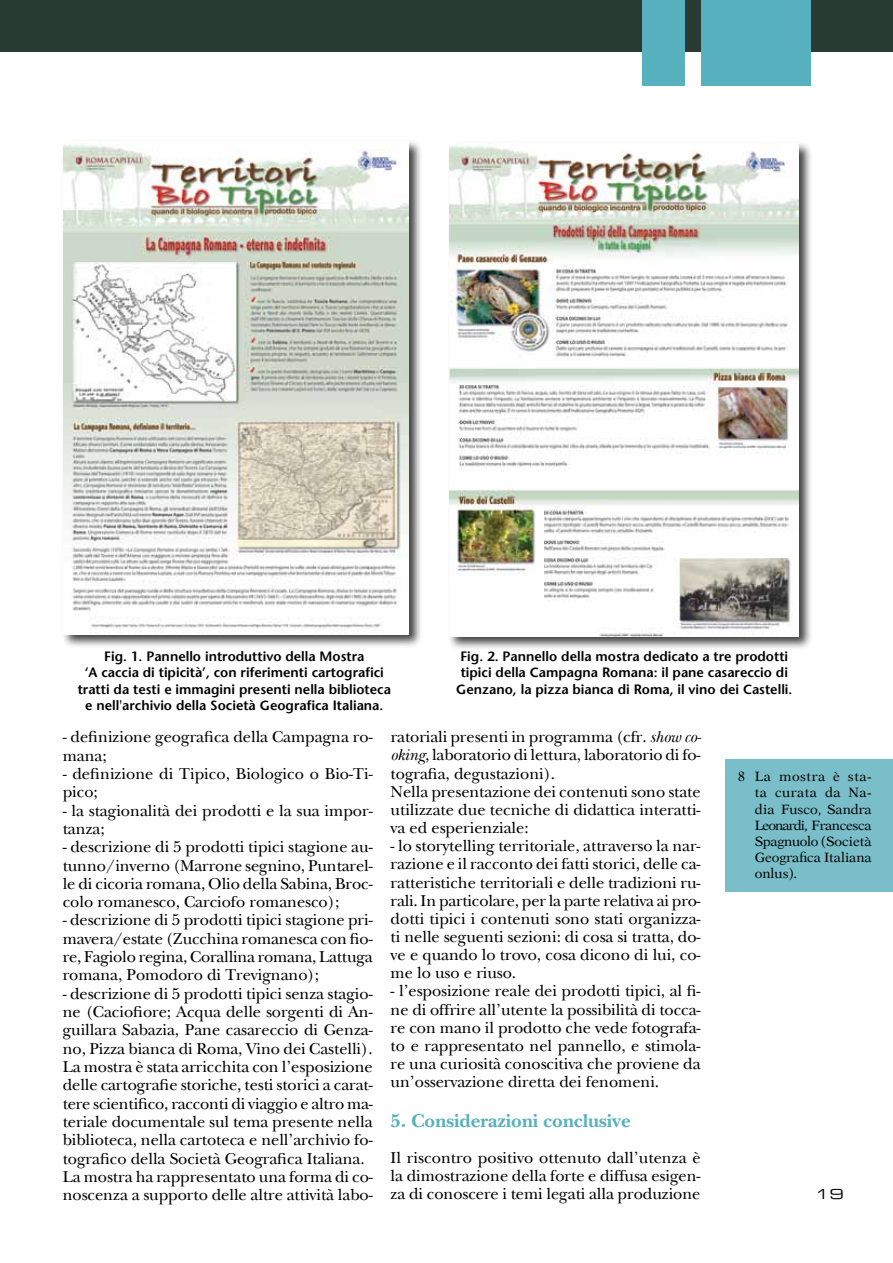
<style>
.page{position:relative;width:893px;height:1263px;background:#fff}
.page>*{position:absolute;margin:0;border:0;box-sizing:border-box;transform-origin:0 0}
.t1{font:700 19.5px "New Baskerville";letter-spacing:-.005em;color:#57b1be}
.t2{font:16.5px/18.3px "New Baskerville";letter-spacing:-.005em;color:#000}
.t3{font:600 13.5px/16.2px "Stone Sans";color:#000;text-align:center}
.t4{font:13.5px/16.2px "New Aster";color:#000;text-align:justify}
.t5{font:13.5px "Eurostile Extended Two";color:#000;scale:1.11 1}
.s1{font-style:italic}
</style>
<div class="page">
<div style="left:0;top:0;width:893px;height:52px;background:#283c33"></div>
<div style="left:725px;top:759px;width:168px;height:132px;background:#79bec8"></div>
<div style="left:702px;top:0;width:109px;height:86px;background:#57b1be"></div>
<div style="left:642px;top:0;width:42px;height:86px;background:#57b1be"></div>
<div style="left:61px;top:139px;width:362px;height:509px;background:#000;opacity:.75"></div>
<img style="left:64px;top:141px;width:345px;height:493px">
<div style="left:448px;top:141px;width:365px;height:509px;background:#000;opacity:.75"></div>
<img style="left:450px;top:143px;width:349px;height:493px">
<p class="t3" style="left:78px;top:648px;width:315px">Fig. 1. Pannello introduttivo della Mostra<br>‘A caccia di tipicità’, con riferimenti cartografici tratti da testi e immagini presenti nella biblioteca e nell'archivio della Società Geografica Italiana.</p>
<p class="t3" style="left:456px;top:648px;width:338px">Fig. 2. Pannello della mostra dedicato a tre prodotti tipici della Campagna Romana: il pane casareccio di<br>Genzano, la pizza bianca di Roma, il vino dei Castelli.</p>
<p class="t2" style="left:63px;top:728px;width:311px">- definizione geografica della Campagna ro&shy;mana;</p>
<p class="t2" style="left:63px;top:764px;width:311px">- definizione di Tipico, Biologico o Bio-Ti&shy;pico;</p>
<p class="t2" style="left:63px;top:801px;width:311px">- la stagionalità dei prodotti e la sua impor&shy;tanza;</p>
<p class="t2" style="left:63px;top:837px;width:311px;text-align:justify">- descrizione di 5 prodotti tipici stagione au&shy;tunno/inverno (Marrone segnino, Puntarel&shy;le di cicoria romana, Olio della Sabina, Broc&shy;colo romanesco, Carciofo romanesco);</p>
<p class="t2" style="left:63px;top:911px;width:311px;text-align:justify">- descrizione di 5 prodotti tipici stagione pri&shy;mavera/estate (Zucchina romanesca con fio&shy;re, Fagiolo regina, Corallina romana, Lattuga romana, Pomodoro di Trevignano);</p>
<p class="t2" style="left:63px;top:984px;width:311px">- descrizione di 5 prodotti tipici senza stagio&shy;ne (Caciofiore; Acqua delle sorgenti di An&shy;guillara Sabazia, Pane casareccio di Genza&shy;no, Pizza bianca di Roma, Vino dei Castelli).<br>La mostra è stata arricchita con l’esposizione delle cartografie storiche, testi storici a carat&shy;tere scientifico, racconti di viaggio e altro ma&shy;teriale documentale sul tema presente nella biblioteca, nella cartoteca e nell’archivio fo&shy;tografico della Società Geografica Italiana.<br>La mostra ha rappresentato una forma di co&shy;noscenza a supporto delle altre attività labo-</p>
<p class="t2" style="left:391px;top:728px;width:312px">ratoriali presenti in programma (cfr. <span class="s1">show co&shy;oking</span>, laboratorio di lettura, laboratorio di fo&shy;tografia, degustazioni).<br>Nella presentazione dei contenuti sono state utilizzate due tecniche di didattica interatti&shy;va ed esperienziale:</p>
<p class="t2" style="left:391px;top:837px;width:311px;text-align:justify">- lo storytelling territoriale, attraverso la nar&shy;razione e il racconto dei fatti storici, delle ca&shy;ratteristiche territoriali e delle tradizioni ru&shy;rali. In particolare, per la parte relativa ai pro&shy;dotti tipici i contenuti sono stati organizza&shy;ti nelle seguenti sezioni: di cosa si tratta, do&shy;ve e quando lo trovo, cosa dicono di lui, co&shy;me lo uso e riuso.</p>
<p class="t2" style="left:391px;top:982px;width:311px;text-align:justify">- l’esposizione reale dei prodotti tipici, al fi&shy;ne di offrire all’utente la possibilità di tocca&shy;re con mano il prodotto che vede fotografa&shy;to e rappresentato nel pannello, e stimola&shy;re una curiosità conoscitiva che proviene da un’osservazione diretta dei fenomeni.</p>
<p class="t1" style="left:391px;top:1109px;width:242px">5. Considerazioni conclusive</p>
<p class="t2" style="left:391px;top:1148px;width:312px;text-align:justify">Il riscontro positivo ottenuto dall’utenza è la dimostrazione della forte e diffusa esigen&shy;za di conoscere i temi legati alla produzione</p>
<p class="t4" style="left:755px;top:768px;width:118px;text-indent:-17px">8 La mostra è sta&shy;ta curata da Na&shy;dia Fusco, Sandra Leonardi, Francesca Spagnuolo (Società Geografica Italiana onlus).</p>
<p class="t5" style="left:815px;top:1185px;width:28px">19</p>
</div>
